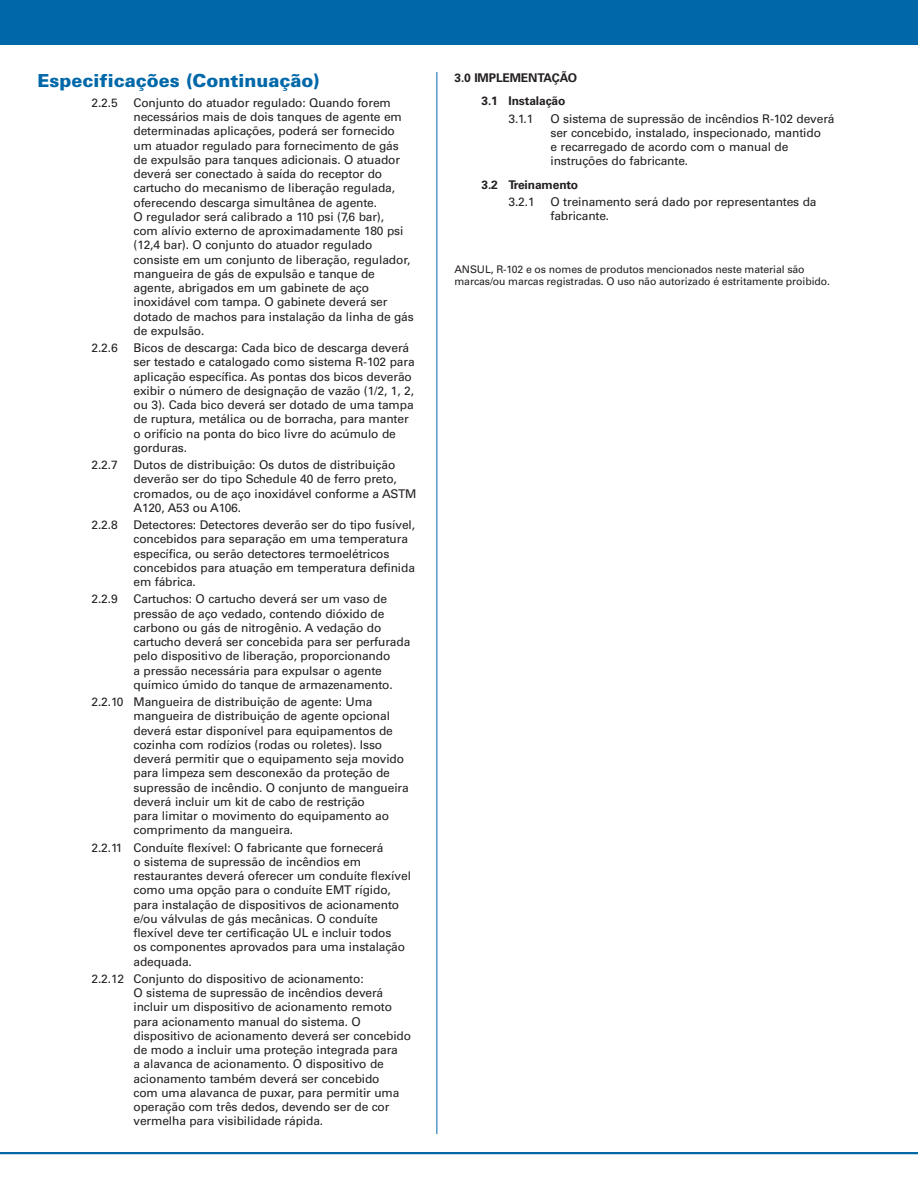
<style>
.page{position:relative;width:918px;height:1188px;background:#fff}
.page>*{position:absolute;margin:0;border:0;box-sizing:border-box;transform-origin:0 0}
._12_pt_Blue_Headers{font:900 18px "Univers LT Std";color:#0068a9}
.Specifications_Text{font:12px/14.2px "Univers LT Std";letter-spacing:-.01em;color:#231f20}
.Specifications_Tabs{font:700 12px "Univers LT Std";letter-spacing:-.01em;color:#231f20}
.Note_7_pt__type{font:10.5px/12px "Univers LT Std";letter-spacing:-.01em;color:#231f20}
</style>
<div class="page">
<div style="left:0;top:0;width:918px;height:45px;background:#0068a9"></div>
<hr style="left:0;top:1152px;width:918px;height:2px;background:#0068a9">
<hr style="left:436px;top:72px;width:1px;height:1062px;background:#0068a9">
<p class="_12_pt_Blue_Headers" style="left:38px;top:69px;width:283px">Especificações (Continuação)</p>
<p class="Specifications_Text" style="left:92px;top:95px;width:28px">2.2.5</p>
<p class="Specifications_Text" style="left:134px;top:95px;width:282px">Conjunto do atuador regulado: Quando forem necessários mais de dois tanques de agente em determinadas aplicações, poderá ser fornecido um atuador regulado para fornecimento de gás de expulsão para tanques adicionais. O atuador deverá ser conectado à saída do receptor do cartucho do mecanismo de liberação regulada, oferecendo descarga simultânea de agente.<br>O regulador será calibrado a 110 psi (7,6 bar),<br>com alívio externo de aproximadamente 180 psi (12,4 bar). O conjunto do atuador regulado consiste em um conjunto de liberação, regulador, mangueira de gás de expulsão e tanque de agente, abrigados em um gabinete de aço inoxidável com tampa. O gabinete deverá ser dotado de machos para instalação da linha de gás de expulsão.</p>
<p class="Specifications_Text" style="left:92px;top:341px;width:28px">2.2.6</p>
<p class="Specifications_Text" style="left:134px;top:341px;width:283px">Bicos de descarga: Cada bico de descarga deverá ser testado e catalogado como sistema R-102 para aplicação específica. As pontas dos bicos deverão exibir o número de designação de vazão (1/2, 1, 2, ou 3). Cada bico deverá ser dotado de uma tampa de ruptura, metálica ou de borracha, para manter o orifício na ponta do bico livre do acúmulo de gorduras.</p>
<p class="Specifications_Text" style="left:92px;top:458px;width:28px">2.2.7</p>
<p class="Specifications_Text" style="left:134px;top:458px;width:285px">Dutos de distribuição: Os dutos de distribuição deverão ser do tipo Schedule 40 de ferro preto, cromados, ou de aço inoxidável conforme a ASTM A120, A53 ou A106.</p>
<p class="Specifications_Text" style="left:92px;top:518px;width:28px">2.2.8</p>
<p class="Specifications_Text" style="left:134px;top:518px;width:283px">Detectores: Detectores deverão ser do tipo fusível, concebidos para separação em uma temperatura específica, ou serão detectores termoelétricos concebidos para atuação em temperatura definida em fábrica.</p>
<p class="Specifications_Text" style="left:92px;top:592px;width:28px">2.2.9</p>
<p class="Specifications_Text" style="left:134px;top:592px;width:278px">Cartuchos: O cartucho deverá ser um vaso de pressão de aço vedado, contendo dióxido de carbono ou gás de nitrogênio. A vedação do cartucho deverá ser concebida para ser perfurada pelo dispositivo de liberação, proporcionando<br>a pressão necessária para expulsar o agente químico úmido do tanque de armazenamento.</p>
<p class="Specifications_Text" style="left:134px;top:695px;width:277px;text-indent:-42px">2.2.10 Mangueira de distribuição de agente: Uma mangueira de distribuição de agente opcional deverá estar disponível para equipamentos de cozinha com rodízios (rodas ou roletes). Isso deverá permitir que o equipamento seja movido para limpeza sem desconexão da proteção de supressão de incêndio. O conjunto de mangueira deverá incluir um kit de cabo de restrição<br>para limitar o movimento do equipamento ao comprimento da mangueira.</p>
<p class="Specifications_Text" style="left:134px;top:840px;width:279px;text-indent:-42px">2.2.11 Conduíte flexível: O fabricante que fornecerá<br>o sistema de supressão de incêndios em restaurantes deverá oferecer um conduíte flexível como uma opção para o conduíte EMT rígido, para instalação de dispositivos de acionamento e/ou válvulas de gás mecânicas. O conduíte flexível deve ter certificação UL e incluir todos<br>os componentes aprovados para uma instalação adequada.</p>
<p class="Specifications_Text" style="left:134px;top:971px;width:279px;text-indent:-42px">2.2.12 Conjunto do dispositivo de acionamento:<br>O sistema de supressão de incêndios deverá incluir um dispositivo de acionamento remoto para acionamento manual do sistema. O dispositivo de acionamento deverá ser concebido de modo a incluir uma proteção integrada para<br>a alavanca de acionamento. O dispositivo de acionamento também deverá ser concebido<br>com uma alavanca de puxar, para permitir uma operação com três dedos, devendo ser de cor vermelha para visibilidade rápida.</p>
<p class="Specifications_Tabs" style="left:454px;top:71px;width:124px">3.0 IMPLEMENTAÇÃO</p>
<p class="Specifications_Tabs" style="left:482px;top:94px;width:85px">3.1 Instalação</p>
<p class="Specifications_Text" style="left:508px;top:111px;width:27px">3.1.1</p>
<p class="Specifications_Text" style="left:550px;top:111px;width:286px">O sistema de supressão de incêndios R-102 deverá ser concebido, instalado, inspecionado, mantido<br>e recarregado de acordo com o manual de instruções do fabricante.</p>
<p class="Specifications_Tabs" style="left:482px;top:177px;width:98px">3.2 Treinamento</p>
<p class="Specifications_Text" style="left:508px;top:195px;width:28px">3.2.1</p>
<p class="Specifications_Text" style="left:550px;top:195px;width:268px">O treinamento será dado por representantes da fabricante.</p>
<p class="Note_7_pt__type" style="left:454px;top:263px;width:377px">ANSUL, R-102 e os nomes de produtos mencionados neste material são marcas/ou marcas registradas. O uso não autorizado é estritamente proibido.</p>
</div>
